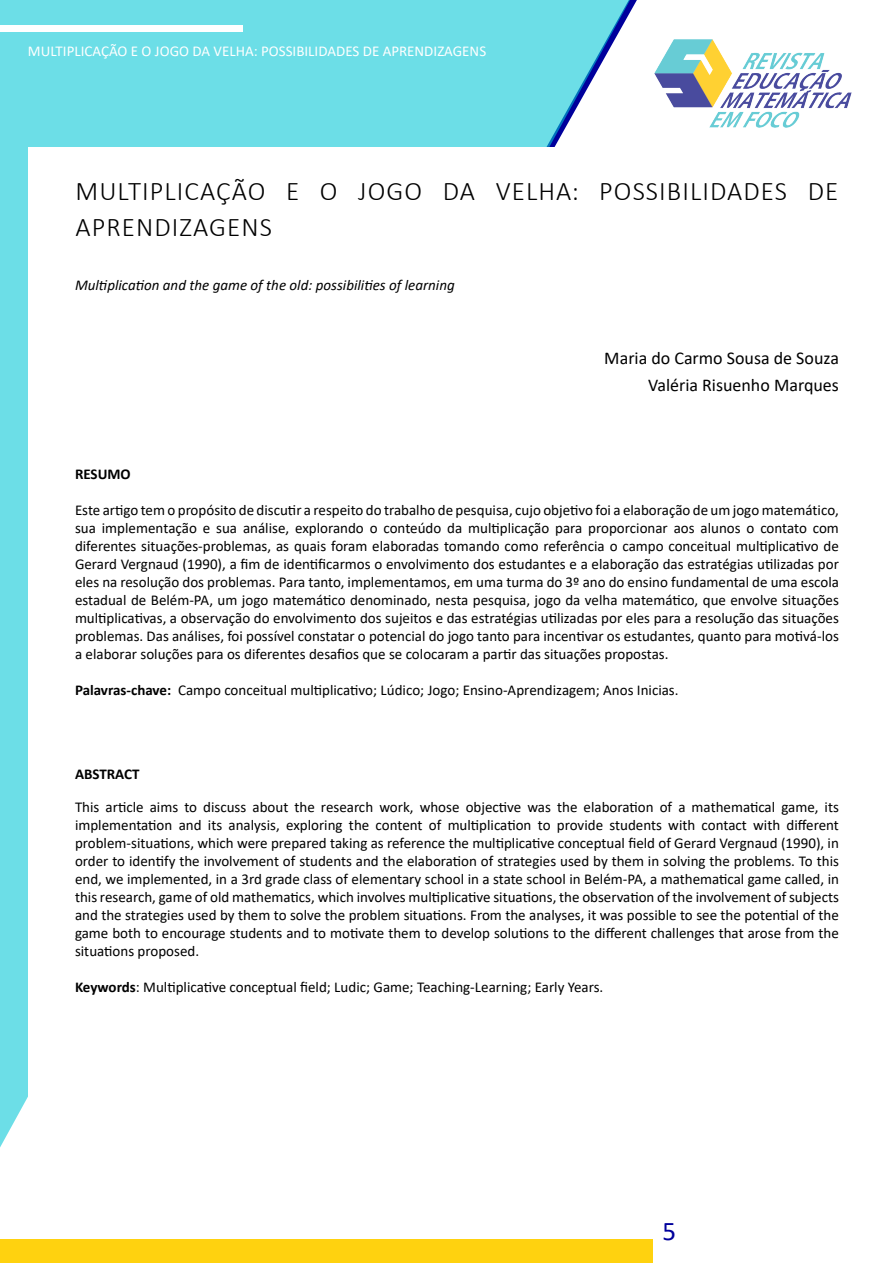
<style>
.page{position:relative;width:893px;height:1263px;background:#fff}
.page>*{position:absolute;margin:0;border:0;box-sizing:border-box;transform-origin:0 0}
.TITULO_MATEMÁTICA{font:300 27px/36px "Calibri";letter-spacing:.04em;color:#000}
.t1{font:27px "Calibri";color:#00009c}
.AUTOR_MATEMÁTICA{font:18px "Calibri";color:#000}
.RESUMO_MATEMÁTICA{font:15px/18px "Calibri";color:#000;text-align:justify}
.ABSTRACT_MATEMÁTICA{font:15px/18px "Calibri";color:#000;text-align:justify}
.t2{font:15px "Calibri";color:#fff}
.TÍTULO_ESTRANGEIRO{font:italic 15px "Calibri";color:#000}
.Default{font:700 15px "Calibri";color:#000}
.RESUMO_MATEMÁTICA-2{font:700 15px "Calibri";color:#000}
.s1{font-weight:700}
</style>
<div class="page">
<img style="left:654px;top:39px;width:197px;height:88px">
<div style="left:0;top:0;width:630px;height:1147px;background:#6cdee7"></div>
<div style="left:0;top:25px;width:242px;height:6px;background:#fff"></div>
<div style="left:0;top:1239px;width:653px;height:24px;background:#ffd20f"></div>
<div style="left:28px;top:148px;width:835px;height:1074px;background:#fff"></div>
<p class="t2" style="left:28px;top:41px;width:460px">MULTIPLICAÇÃO E O JOGO DA VELHA: POSSIBILIDADES DE APRENDIZAGENS</p>
<p class="TITULO_MATEMÁTICA" style="left:76px;top:173px;width:764px">MULTIPLICAÇÃO E O JOGO DA VELHA: POSSIBILIDADES DE<br>APRENDIZAGENS</p>
<p class="TÍTULO_ESTRANGEIRO" style="left:75px;top:275px;width:381px">Multiplication and the game of the old: possibilities of learning</p>
<p class="AUTOR_MATEMÁTICA" style="left:604px;top:345px;width:236px">Maria do Carmo Sousa de Souza</p>
<p class="AUTOR_MATEMÁTICA" style="left:648px;top:372px;width:192px">Valéria Risuenho Marques</p>
<p class="RESUMO_MATEMÁTICA-2" style="left:75px;top:463px;width:57px">RESUMO</p>
<p class="RESUMO_MATEMÁTICA" style="left:75px;top:500px;width:765px">Este artigo tem o propósito de discutir a respeito do trabalho de pesquisa, cujo objetivo foi a elaboração de um jogo matemático, sua implementação e sua análise, explorando o conteúdo da multiplicação para proporcionar aos alunos o contato com diferentes situações-problemas, as quais foram elaboradas tomando como referência o campo conceitual multiplicativo de Gerard Vergnaud (1990), a fim de identificarmos o envolvimento dos estudantes e a elaboração das estratégias utilizadas por eles na resolução dos problemas. Para tanto, implementamos, em uma turma do 3º ano do ensino fundamental de uma escola estadual de Belém-PA, um jogo matemático denominado, nesta pesquisa, jogo da velha matemático, que envolve situações multiplicativas, a observação do envolvimento dos sujeitos e das estratégias utilizadas por eles para a resolução das situações problemas. Das análises, foi possível constatar o potencial do jogo tanto para incentivar os estudantes, quanto para motivá-los a elaborar soluções para os diferentes desafios que se colocaram a partir das situações propostas.</p>
<p class="RESUMO_MATEMÁTICA" style="left:75px;top:680px;width:605px"><span class="s1">Palavras-chave:</span> Campo conceitual multiplicativo; Lúdico; Jogo; Ensino-Aprendizagem; Anos Inicias.</p>
<p class="Default" style="left:75px;top:763px;width:66px">ABSTRACT</p>
<p class="ABSTRACT_MATEMÁTICA" style="left:75px;top:797px;width:765px">This article aims to discuss about the research work, whose objective was the elaboration of a mathematical game, its implementation and its analysis, exploring the content of multiplication to provide students with contact with different problem-situations, which were prepared taking as reference the multiplicative conceptual field of Gerard Vergnaud (1990), in order to identify the involvement of students and the elaboration of strategies used by them in solving the problems. To this end, we implemented, in a 3rd grade class of elementary school in a state school in Belém-PA, a mathematical game called, in this research, game of old mathematics, which involves multiplicative situations, the observation of the involvement of subjects and the strategies used by them to solve the problem situations. From the analyses, it was possible to see the potential of the game both to encourage students and to motivate them to develop solutions to the different challenges that arose from the situations proposed.</p>
<p class="ABSTRACT_MATEMÁTICA" style="left:75px;top:977px;width:530px"><span class="s1">Keywords</span>: Multiplicative conceptual field; Ludic; Game; Teaching-Learning; Early Years.</p>
<p class="t1" style="left:662px;top:1212px;width:15px">5</p>
</div>
